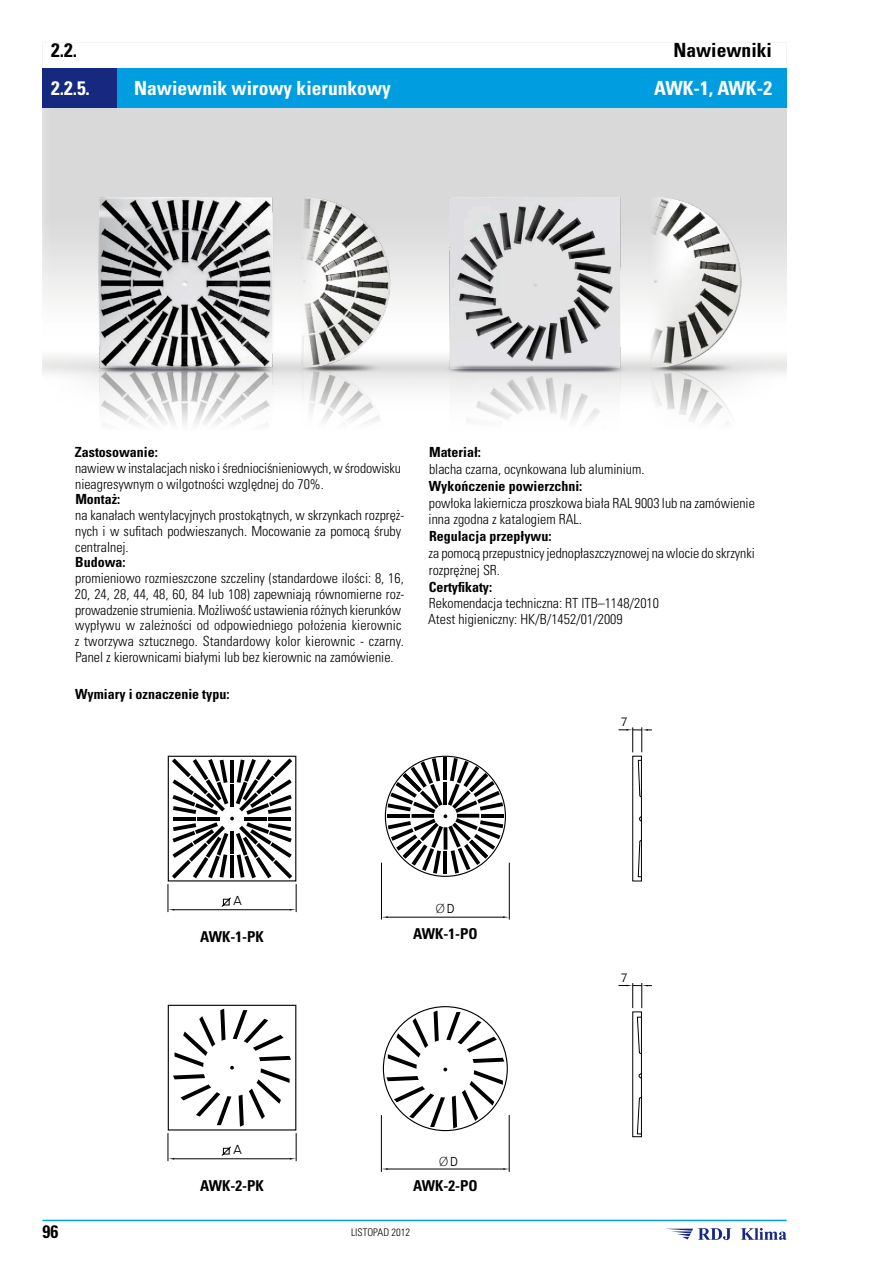
<style>
.page{position:relative;width:893px;height:1263px;background:#fff}
.page>*{position:absolute;margin:0;border:0;box-sizing:border-box;transform-origin:0 0}
.t1{font:700 condensed 19.5px "Univers Pl LT";color:#fff}
.t2{font:700 condensed 19.5px "Univers Pl LT";color:#000}
.t3{font:700 condensed 18px "Univers Pl LT";color:#000}
.t4{font:700 condensed 15px "Univers Pl LT";color:#000}
.t5{font:300 condensed 13.95px/15.8px "Univers Pl LT";color:#000}
.t6{font:700 condensed 13.95px "Univers Pl LT";color:#000}
.t7{font:13.5px "Bell Gothic EU Normal";color:#000}
.t8{font:300 13.5px "Myriad Pro";color:#000}
.t9{font:300 condensed 10.5px "Univers Pl LT";color:#000}
.s1{font-family:"Bell Gothic EU Normal";font-weight:400}
</style>
<div class="page">
<img style="left:396px;top:198px;width:244px;height:223px">
<img style="left:42px;top:198px;width:242px;height:226px">
<img style="left:640px;top:198px;width:147px;height:224px">
<img style="left:284px;top:198px;width:112px;height:225px">
<svg style="left:618px;top:727px;width:34px;height:155px"></svg>
<hr style="left:173px;top:1158px;width:118px;height:1px;background:#000">
<svg style="left:168px;top:1133px;width:6px;height:28px"></svg>
<svg style="left:290px;top:1133px;width:7px;height:28px"></svg>
<svg style="left:221px;top:1146px;width:10px;height:10px"></svg>
<div style="left:168px;top:1005px;width:128px;height:125px;border:1px solid #000"></div>
<svg style="left:173px;top:1008px;width:118px;height:119px"></svg>
<svg style="left:168px;top:758px;width:129px;height:154px"></svg>
<svg style="left:618px;top:983px;width:34px;height:155px"></svg>
<hr style="left:386px;top:1169px;width:119px;height:1px;background:#000">
<svg style="left:382px;top:1168px;width:6px;height:2px"></svg>
<svg style="left:503px;top:1168px;width:6px;height:2px"></svg>
<hr style="left:381px;top:1115px;width:1px;height:57px;background:#000">
<hr style="left:509px;top:1115px;width:1px;height:57px;background:#000">
<svg style="left:384px;top:1010px;width:122px;height:119px"></svg>
<hr style="left:381px;top:863px;width:1px;height:56px;background:#000">
<hr style="left:509px;top:863px;width:1px;height:56px;background:#000">
<hr style="left:386px;top:917px;width:118px;height:1px;background:#000">
<hr style="left:443px;top:757px;width:4px;height:23px;background:#000">
<hr style="left:387px;top:814px;width:23px;height:4px;background:#000">
<hr style="left:481px;top:814px;width:23px;height:4px;background:#000">
<svg style="left:388px;top:758px;width:115px;height:116px"></svg>
<hr style="left:43px;top:1220px;width:744px;height:1px;background:#009de0">
<svg style="left:665px;top:1228px;width:122px;height:12px"></svg>
<div style="left:43px;top:68px;width:74px;height:40px;background:#172881"></div>
<div style="left:117px;top:68px;width:670px;height:40px;background:#009de0"></div>
<h1 class="t2" style="left:51px;top:38px;width:27px">2.2.</h1>
<h1 class="t2" style="left:673px;top:38px;width:100px">Nawiewniki</h1>
<h1 class="t1" style="left:51px;top:76px;width:40px">2.2.5.</h1>
<h1 class="t1" style="left:134px;top:76px;width:258px">Nawiewnik wirowy kierunkowy</h1>
<h1 class="t1" style="left:654px;top:76px;width:119px">AWK-1, AWK-2</h1>
<p class="t6" style="left:75px;top:444px;width:84px">Zastosowanie:</p>
<p class="t5" style="left:75px;top:460px;width:327px">nawiew w instalacjach nisko i średniociśnieniowych, w środowisku nieagresywnym o wilgotności względnej do 70%.</p>
<p class="t6" style="left:75px;top:491px;width:46px">Montaż:</p>
<p class="t5" style="left:75px;top:507px;width:331px">na kanałach wentylacyjnych prostokątnych, w skrzynkach rozpręż&shy;nych i w sufitach podwieszanych. Mocowanie za pomocą śruby centralnej.</p>
<p class="t6" style="left:75px;top:554px;width:52px">Budowa:</p>
<p class="t5" style="left:75px;top:570px;width:331px">promieniowo rozmieszczone szczeliny (standardowe ilości: 8, 16, 20, 24, 28, 44, 48, 60, 84 lub 108) zapewniają równomierne roz&shy;prowadzenie strumienia. Możliwość ustawienia różnych kierunków wypływu w zależności od odpowiedniego położenia kierownic z tworzywa sztucznego. Standardowy kolor kierownic - czarny.<br>Panel z kierownicami białymi lub bez kierownic na zamówienie.</p>
<p class="t6" style="left:75px;top:685px;width:156px">Wymiary i oznaczenie typu:</p>
<p class="t6" style="left:429px;top:444px;width:53px">Materiał:</p>
<p class="t5" style="left:429px;top:461px;width:217px">blacha czarna, ocynkowana lub aluminium.</p>
<p class="t6" style="left:429px;top:477px;width:155px">Wykończenie powierzchni:</p>
<p class="t5" style="left:429px;top:494px;width:328px;line-height:16.8px">powłoka lakiernicza proszkowa biała RAL 9003 lub na zamówienie inna zgodna z katalogiem RAL.</p>
<p class="t6" style="left:429px;top:528px;width:124px">Regulacja przepływu:</p>
<p class="t5" style="left:428px;top:545px;width:328px;line-height:16.8px">za pomocą przepustnicy jednopłaszczyznowej na wlocie do skrzynki rozprężnej SR.</p>
<p class="t6" style="left:429px;top:578px;width:65px">Certyfikaty:</p>
<p class="t5" style="left:428px;top:594px;width:232px;line-height:16.8px">Rekomendacja techniczna: RT ITB–1148/2010<br>Atest higieniczny: HK/B/1452/01/2009</p>
<p class="t7" style="left:621px;top:713px;width:9px">7</p>
<p class="t7" style="left:233px;top:892px;width:11px">A</p>
<p class="t4" style="left:200px;top:927px;width:65px">AWK-1-PK</p>
<p class="t7" style="left:233px;top:1141px;width:11px">A</p>
<p class="t4" style="left:200px;top:1176px;width:65px">AWK-2-PK</p>
<p class="t8" style="left:436px;top:900px;width:21px">Ø <span class="s1">D</span></p>
<p class="t4" style="left:413px;top:924px;width:66px">AWK-1-PO</p>
<p class="t8" style="left:439px;top:1153px;width:21px">Ø <span class="s1">D</span></p>
<p class="t4" style="left:413px;top:1176px;width:66px">AWK-2-PO</p>
<p class="t7" style="left:621px;top:969px;width:9px">7</p>
<p class="t3" style="left:43px;top:1220px;width:17px">96</p>
<p class="t9" style="left:351px;top:1225px;width:61px">LISTOPAD 2012</p>
</div>
